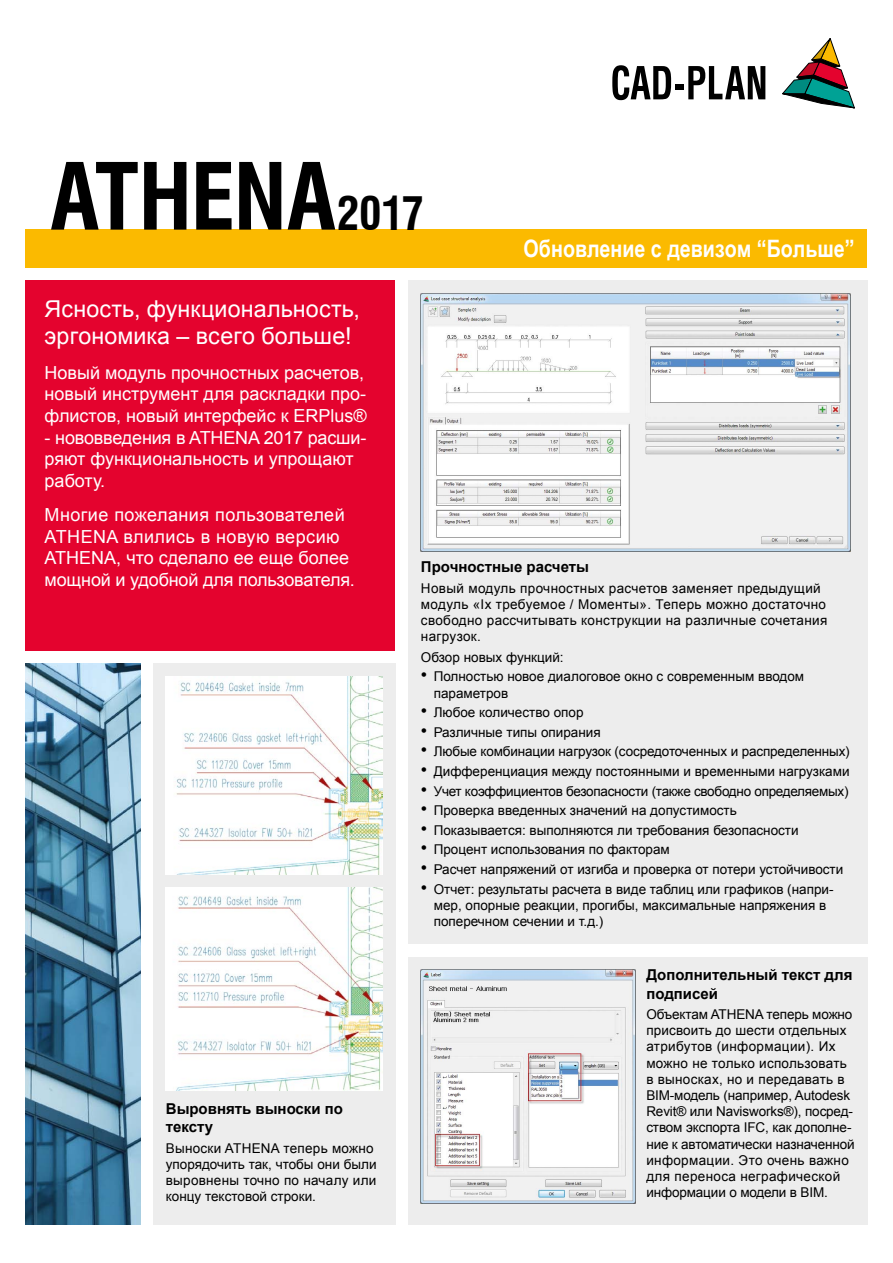
<style>
.page{position:relative;width:893px;height:1263px;background:#fff}
.page>*{position:absolute;margin:0;border:0;box-sizing:border-box;transform-origin:0 0}
.t1{font:700 condensed 90px "Swiss 721 BT";letter-spacing:-.02em;color:#000}
.t2{font:700 24px "Arial Narrow";color:#fff}
.t3{font:23.25px/27.9px "Arial";letter-spacing:.005em;color:#fff}
.t4{font:18px/21.6px "Arial";color:#fff}
.t5{font:700 15px/18px "Arial";color:#000}
.t6{font:13.5px/16.2px "Arial";color:#000}
.t7{font:13.5px/16.2px "Arial";letter-spacing:.025em;color:#000}
.t8{font:13.5px "Arial";letter-spacing:-.02em;color:#000}
.s1{font-size:45px}
.s2{font-size:18px}
</style>
<div class="page">
<div style="left:26px;top:230px;width:841px;height:38px;background:#fbba00"></div>
<svg style="left:612px;top:65px;width:59px;height:35px"></svg>
<div style="left:675px;top:84px;width:9px;height:5px;background:#000"></div>
<svg style="left:688px;top:66px;width:77px;height:33px"></svg>
<svg style="left:782px;top:38px;width:73px;height:71px"></svg>
<div style="left:408px;top:280px;width:459px;height:664px;background:#ededed"></div>
<div style="left:408px;top:957px;width:459px;height:268px;background:#ededed"></div>
<div style="left:153px;top:663px;width:242px;height:562px;background:#ededed"></div>
<div style="left:26px;top:280px;width:369px;height:371px;background:#e4032e"></div>
<img style="left:421px;top:293px;width:429px;height:259px">
<img style="left:421px;top:969px;width:215px;height:235px">
<img style="left:166px;top:887px;width:217px;height:203px">
<img style="left:166px;top:676px;width:217px;height:199px">
<img style="left:26px;top:663px;width:114px;height:562px">
<h1 class="t1" style="left:50px;top:143px;width:375px">ATHENA<span class="s1">2017</span></h1>
<h2 class="t2" style="left:524px;top:230px;width:333px">Обновление с девизом “Больше”</h2>
<h3 class="t3" style="left:45px;top:295px;width:317px">Ясность, функциональность, эргономика – всего больше!</h3>
<h3 class="t4" style="left:45px;top:362px;width:324px">Новый модуль прочностных расчетов, новый инструмент для раскладки про&shy;флистов, новый интерфейс к ERPlus®</h3>
<h3 class="t4" style="left:45px;top:427px;width:323px">- нововведения в ATHENA 2017 расши&shy;ряют функциональность и упрощают работу.</h3>
<h3 class="t4" style="left:45px;top:504px;width:312px">Многие пожелания пользователей<br>ATHENA влились в новую версию<br>ATHENA, что сделало ее еще более мощной и удобной для пользователя.</h3>
<p class="t5" style="left:166px;top:1100px;width:179px">Выровнять выноски по тексту</p>
<p class="t6" style="left:166px;top:1140px;width:212px">Выноски ATHENA теперь можно упорядочить так, чтобы они были выровнены точно по началу или концу текстовой строки.</p>
<p class="t5" style="left:421px;top:558px;width:169px">Прочностные расчеты</p>
<p class="t7" style="left:421px;top:580px;width:408px">Новый модуль прочностных расчетов заменяет предыдущий модуль «Ix требуемое / Моменты». Теперь можно достаточно свободно рассчитывать конструкции на различные сочетания нагрузок.</p>
<p class="t6" style="left:421px;top:649px;width:144px">Обзор новых функций:</p>
<p class="t6" style="left:434px;top:669px;width:372px;text-indent:-13px"><span class="s2">•</span> Полностью новое диалоговое окно с современным вводом параметров</p>
<p class="t6" style="left:421px;top:704px;width:164px"><span class="s2">•</span> Любое количество опор</p>
<p class="t6" style="left:421px;top:724px;width:181px"><span class="s2">•</span> Различные типы опирания</p>
<p class="t6" style="left:421px;top:744px;width:430px"><span class="s2">•</span> Любые комбинации нагрузок (сосредоточенных и распределенных)</p>
<p class="t6" style="left:421px;top:763px;width:430px"><span class="s2">•</span> Дифференциация между постоянными и временными нагрузками</p>
<p class="t8" style="left:421px;top:782px;width:429px"><span class="s2">•</span> Учет коэффициентов безопасности (также свободно определяемых)</p>
<p class="t6" style="left:421px;top:802px;width:317px"><span class="s2">•</span> Проверка введенных значений на допустимость</p>
<p class="t6" style="left:421px;top:822px;width:379px"><span class="s2">•</span> Показывается: выполняются ли требования безопасности</p>
<p class="t6" style="left:421px;top:842px;width:250px"><span class="s2">•</span> Процент использования по факторам</p>
<p class="t6" style="left:421px;top:861px;width:424px"><span class="s2">•</span> Расчет напряжений от изгиба и проверка от потери устойчивости</p>
<p class="t6" style="left:434px;top:881px;width:401px;text-indent:-13px"><span class="s2">•</span> Отчет: результаты расчета в виде таблиц или графиков (напри&shy;мер, опорные реакции, прогибы, максимальные напряжения в поперечном сечении и т.д.)</p>
<p class="t5" style="left:646px;top:967px;width:208px">Дополнительный текст для подписей</p>
<p class="t6" style="left:646px;top:1006px;width:210px">Объектам ATHENA теперь можно присвоить до шести отдельных атрибутов (информации). Их можно не только использовать в выносках, но и передавать в<br>BIM-модель (например, Autodesk<br>Revit® или Navisworks®), посред&shy;ством экспорта IFC, как дополне&shy;ние к автоматически назначенной информации. Это очень важно для переноса неграфической информации о модели в BIM.</p>
</div>
